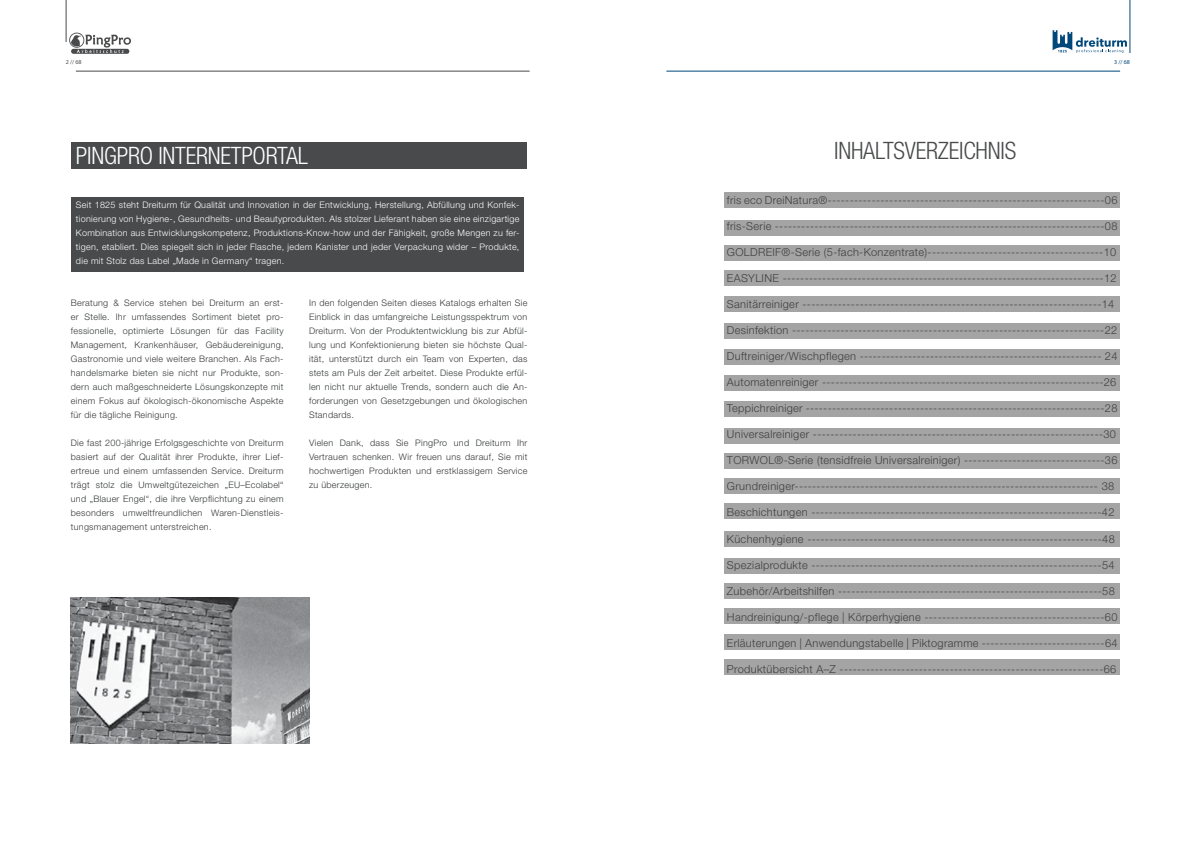
<style>
.page{position:relative;width:1191px;height:842px;background:#fff}
.page>*{position:absolute;margin:0;border:0;box-sizing:border-box;transform-origin:0 0}
.t1{font:300 condensed 24px "Helvetica Neue LT Pro";letter-spacing:-.01em;color:#fff}
.t2{font:300 condensed 24px "Helvetica Neue LT Pro";letter-spacing:-.01em;color:#494a4b}
.t3{font:300 11px "Helvetica Neue LT Pro";letter-spacing:.03em;color:#403e40}
.t4{font:300 9px/14px "Helvetica Neue LT Pro";letter-spacing:.03em;color:#363838;text-align:justify}
.t5{font:300 9px/14px "Helvetica Neue LT Pro";letter-spacing:.03em;color:#fff;text-align:justify}
.t6{font:6px "Myriad Pro";color:#494a4b}
.t7{font:6px "Myriad Pro";color:#00477a}
</style>
<div class="page">
<div style="left:71px;top:142px;width:456px;height:27px;background:#494a4b"></div>
<div style="left:71px;top:197px;width:453px;height:75px;background:#494a4b"></div>
<img style="left:70px;top:597px;width:239px;height:146px">
<div style="left:725px;top:193px;width:395px;height:15px;background:#a4a4a5"></div>
<div style="left:725px;top:220px;width:395px;height:15px;background:#a4a4a5"></div>
<div style="left:725px;top:245px;width:395px;height:16px;background:#a4a4a5"></div>
<div style="left:725px;top:271px;width:395px;height:15px;background:#a4a4a5"></div>
<div style="left:725px;top:297px;width:395px;height:15px;background:#a4a4a5"></div>
<div style="left:725px;top:323px;width:395px;height:15px;background:#a4a4a5"></div>
<div style="left:725px;top:349px;width:395px;height:16px;background:#a4a4a5"></div>
<div style="left:725px;top:376px;width:395px;height:15px;background:#a4a4a5"></div>
<div style="left:725px;top:402px;width:395px;height:15px;background:#a4a4a5"></div>
<div style="left:725px;top:428px;width:395px;height:15px;background:#a4a4a5"></div>
<div style="left:725px;top:453px;width:395px;height:16px;background:#a4a4a5"></div>
<div style="left:725px;top:478px;width:395px;height:16px;background:#a4a4a5"></div>
<div style="left:725px;top:504px;width:395px;height:15px;background:#a4a4a5"></div>
<div style="left:725px;top:531px;width:395px;height:15px;background:#a4a4a5"></div>
<div style="left:725px;top:558px;width:395px;height:16px;background:#a4a4a5"></div>
<div style="left:725px;top:583px;width:395px;height:16px;background:#a4a4a5"></div>
<div style="left:725px;top:609px;width:395px;height:15px;background:#a4a4a5"></div>
<div style="left:725px;top:634px;width:395px;height:15px;background:#a4a4a5"></div>
<div style="left:725px;top:659px;width:395px;height:16px;background:#a4a4a5"></div>
<hr style="left:1129px;top:0;width:1px;height:53px;background:#00477a">
<hr style="left:666px;top:71px;width:454px;height:1px;background:#00477a">
<svg style="left:1052px;top:30px;width:74px;height:23px"></svg>
<svg style="left:69px;top:33px;width:62px;height:21px"></svg>
<hr style="left:66px;top:0;width:1px;height:42px;background:#494a4b">
<hr style="left:76px;top:71px;width:453px;height:1px;background:#494a4b">
<p class="t6" style="left:66px;top:58px;width:17px">2 // 68</p>
<p class="t7" style="left:1114px;top:58px;width:17px">3 // 68</p>
<h1 class="t1" style="left:76px;top:142px;width:234px">PINGPRO INTERNETPORTAL</h1>
<p class="t5" style="left:76px;top:197px;width:445px">Seit 1825 steht Dreiturm für Qualität und Innovation in der Entwicklung, Herstellung, Abfüllung und Konfek&shy;tionierung von Hygiene-, Gesundheits- und Beautyprodukten. Als stolzer Lieferant haben sie eine einzigartige Kombination aus Entwicklungskompetenz, Produktions-Know-how und der Fähigkeit, große Mengen zu fer&shy;tigen, etabliert. Dies spiegelt sich in jeder Flasche, jedem Kanister und jeder Verpackung wider – Produkte, die mit Stolz das Label „Made in Germany“ tragen.</p>
<p class="t4" style="left:71px;top:296px;width:214px">Beratung &amp; Service stehen bei Dreiturm an erst&shy;er Stelle. Ihr umfassendes Sortiment bietet pro&shy;fessionelle, optimierte Lösungen für das Facility Management, Krankenhäuser, Gebäudereinigung, Gastronomie und viele weitere Branchen. Als Fach&shy;handelsmarke bieten sie nicht nur Produkte, son&shy;dern auch maßgeschneiderte Lösungskonzepte mit einem Fokus auf ökologisch-ökonomische Aspekte für die tägliche Reinigung.</p>
<p class="t4" style="left:71px;top:436px;width:214px">Die fast 200-jährige Erfolgsgeschichte von Dreiturm basiert auf der Qualität ihrer Produkte, ihrer Lief&shy;ertreue und einem umfassenden Service. Dreiturm trägt stolz die Umweltgütezeichen „EU–Ecolabel“ und „Blauer Engel“, die ihre Verpflichtung zu einem besonders umweltfreundlichen Waren-Dienstleis&shy;tungsmanagement unterstreichen.</p>
<p class="t4" style="left:309px;top:296px;width:220px">In den folgenden Seiten dieses Katalogs erhalten Sie Einblick in das umfangreiche Leistungsspektrum von Dreiturm. Von der Produktentwicklung bis zur Abfül&shy;lung und Konfektionierung bieten sie höchste Qual&shy;ität, unterstützt durch ein Team von Experten, das stets am Puls der Zeit arbeitet. Diese Produkte erfül&shy;len nicht nur aktuelle Trends, sondern auch die An&shy;forderungen von Gesetzgebungen und ökologischen Standards.</p>
<p class="t4" style="left:309px;top:436px;width:220px">Vielen Dank, dass Sie PingPro und Dreiturm Ihr Vertrauen schenken. Wir freuen uns darauf, Sie mit hochwertigen Produkten und erstklassigem Service zu überzeugen.</p>
<h1 class="t2" style="left:834px;top:137px;width:183px">INHALTSVERZEICHNIS</h1>
<p class="t3" style="left:727px;top:194px;width:392px">fris eco DreiNatura®---------------------------------------------------------------06</p>
<p class="t3" style="left:727px;top:220px;width:392px">fris-Serie ---------------------------------------------------------------------------08</p>
<p class="t3" style="left:727px;top:246px;width:391px">GOLDREIF®-Serie (5-fach-Konzentrate)----------------------------------------10</p>
<p class="t3" style="left:727px;top:272px;width:391px">EASYLINE -------------------------------------------------------------------------12</p>
<p class="t3" style="left:727px;top:298px;width:389px">Sanitärreiniger --------------------------------------------------------------------14</p>
<p class="t3" style="left:727px;top:324px;width:392px">Desinfektion -----------------------------------------------------------------------22</p>
<p class="t3" style="left:727px;top:350px;width:392px">Duftreiniger/Wischpflegen ------------------------------------------------------- 24</p>
<p class="t3" style="left:727px;top:376px;width:391px">Automatenreiniger ----------------------------------------------------------------26</p>
<p class="t3" style="left:727px;top:402px;width:392px">Teppichreiniger --------------------------------------------------------------------28</p>
<p class="t3" style="left:727px;top:428px;width:390px">Universalreiniger ------------------------------------------------------------------30</p>
<p class="t3" style="left:727px;top:454px;width:392px">TORWOL®-Serie (tensidfreie Universalreiniger) --------------------------------36</p>
<p class="t3" style="left:727px;top:480px;width:389px">Grundreiniger--------------------------------------------------------------------- 38</p>
<p class="t3" style="left:727px;top:506px;width:389px">Beschichtungen ------------------------------------------------------------------42</p>
<p class="t3" style="left:727px;top:532px;width:389px">Küchenhygiene -------------------------------------------------------------------48</p>
<p class="t3" style="left:727px;top:558px;width:389px">Spezialprodukte ------------------------------------------------------------------54</p>
<p class="t3" style="left:727px;top:584px;width:389px">Zubehör/Arbeitshilfen ------------------------------------------------------------58</p>
<p class="t3" style="left:727px;top:610px;width:392px">Handreinigung/-pflege | Körperhygiene -----------------------------------------60</p>
<p class="t3" style="left:727px;top:636px;width:392px">Erläuterungen | Anwendungstabelle | Piktogramme ----------------------------64</p>
<p class="t3" style="left:727px;top:662px;width:391px">Produktübersicht A–Z ------------------------------------------------------------66</p>
</div>
